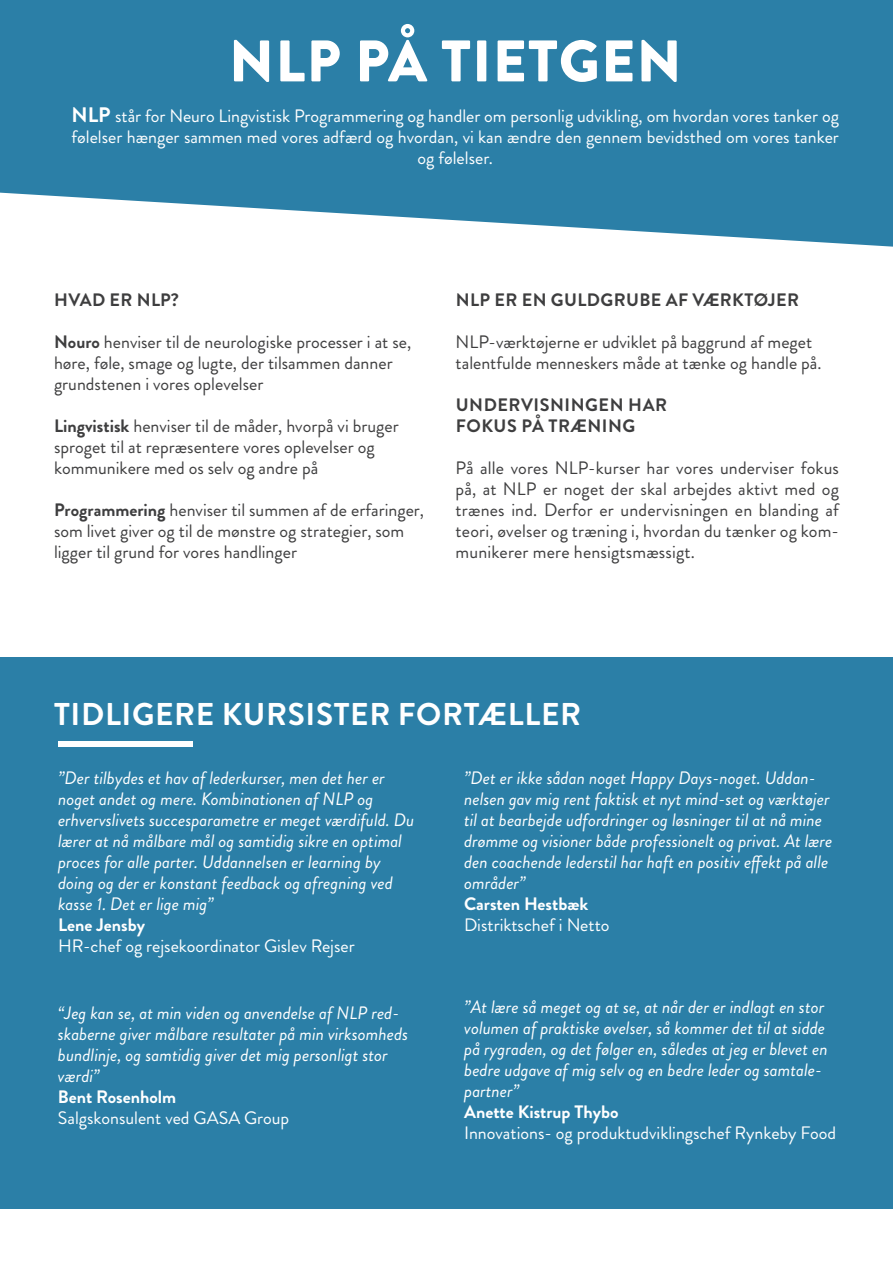
<style>
.page{position:relative;width:893px;height:1263px;background:#fff}
.page>*{position:absolute;margin:0;border:0;box-sizing:border-box;transform-origin:0 0}
.t1{font:900 58.5px "Brandon Grotesque";letter-spacing:.02em;color:#fff}
.t2{font:700 31.5px "Brandon Grotesque";letter-spacing:.02em;color:#fff}
.t3{font:italic 18px/21px "Brandon Grotesque";color:#fff}
.Bullets{font:18px/21px "Brandon Grotesque";color:#3e3e3f}
.t4{font:18px/21px "Brandon Grotesque";color:#fff;text-align:center}
.Bullets-2{font:700 18px "Brandon Grotesque";letter-spacing:.02em;color:#3e3e3f}
.t5{font:700 18px "Brandon Grotesque";color:#fff}
.s1{font-weight:700;font-size:21px}
.s2{font-weight:700}
</style>
<div class="page">
<svg style="left:0;top:0;width:893px;height:247px;background:#428db0"></svg>
<div style="left:0;top:657px;width:893px;height:552px;background:#2b7fa7"></div>
<div style="left:58px;top:741px;width:135px;height:6px;background:#fff"></div>
<p class="t1" style="left:229px;top:20px;width:454px">NLP PÅ TIETGEN</p>
<p class="t4" style="left:71px;top:106px;width:769px"><span class="s1">NLP</span> står for Neuro Lingvistisk Programmering og handler om personlig udvikling, om hvordan vores tanker og følelser hænger sammen med vores adfærd og hvordan, vi kan ændre den gennem bevidsthed om vores tanker og følelser.</p>
<p class="Bullets-2" style="left:54px;top:287px;width:126px">HVAD ER NLP?</p>
<p class="Bullets" style="left:54px;top:331px;width:359px"><span class="s2">Nouro</span> henviser til de neurologiske processer i at se, høre, føle, smage og lugte, der tilsammen danner grundstenen i vores oplevelser</p>
<p class="Bullets" style="left:54px;top:415px;width:346px"><span class="s2">Lingvistisk</span> henviser til de måder, hvorpå vi bruger sproget til at repræsentere vores oplevelser og</p>
<p class="Bullets" style="left:54px;top:457px;width:266px">kommunikere med os selv og andre på</p>
<p class="Bullets" style="left:54px;top:499px;width:372px"><span class="s2">Programmering</span> henviser til summen af de erfaringer, som livet giver og til de mønstre og strategier, som ligger til grund for vores handlinger</p>
<p class="Bullets-2" style="left:456px;top:287px;width:345px">NLP ER EN GULDGRUBE AF VÆRKTØJER</p>
<p class="Bullets" style="left:456px;top:331px;width:358px">NLP-værktøjerne er udviklet på baggrund af meget</p>
<p class="Bullets" style="left:456px;top:352px;width:367px">talentfulde menneskers måde at tænke og handle på.</p>
<p class="Bullets-2" style="left:456px;top:392px;width:213px">UNDERVISNINGEN HAR</p>
<p class="Bullets-2" style="left:456px;top:413px;width:181px">FOKUS PÅ TRÆNING</p>
<p class="Bullets" style="left:456px;top:458px;width:385px;text-align:justify">På alle vores NLP-kurser har vores underviser fokus på, at NLP er noget der skal arbejdes aktivt med og trænes ind. Derfor er undervisningen en blanding af teori, øvelser og træning i, hvordan du tænker og kom&shy;munikerer mere hensigtsmæssigt.</p>
<p class="t2" style="left:54px;top:692px;width:528px">TIDLIGERE KURSISTER FORTÆLLER</p>
<p class="t3" style="left:58px;top:768px;width:358px">”Der tilbydes et hav af lederkurser, men det her er noget andet og mere. Kombinationen af NLP og erhvervslivets succesparametre er meget værdifuld. Du lærer at nå målbare mål og samtidig sikre en optimal proces for alle parter. Uddannelsen er learning by doing og der er konstant feedback og afregning ved kasse 1. Det er lige mig”</p>
<p class="t5" style="left:58px;top:912px;width:88px">Lene Jensby</p>
<p class="t4" style="left:58px;top:936px;width:298px">HR-chef og rejsekoordinator Gislev Rejser</p>
<p class="t3" style="left:58px;top:1002px;width:352px">“Jeg kan se, at min viden og anvendelse af NLP red&shy;skaberne giver målbare resultater på min virksomheds bundlinje, og samtidig giver det mig personligt stor værdi”</p>
<p class="t5" style="left:58px;top:1084px;width:120px">Bent Rosenholm</p>
<p class="t4" style="left:58px;top:1107px;width:233px">Salgskonsulent ved GASA Group</p>
<p class="t3" style="left:464px;top:768px;width:370px">”Det er ikke sådan noget Happy Days-noget. Uddan&shy;nelsen gav mig rent faktisk et nyt mind-set og værktøjer til at bearbejde udfordringer og løsninger til at nå mine drømme og visioner både professionelt og privat. At lære den coachende lederstil har haft en positiv effekt på alle områder”</p>
<p class="t5" style="left:464px;top:891px;width:126px">Carsten Hestbæk</p>
<p class="t4" style="left:464px;top:915px;width:147px">Distriktschef i Netto</p>
<p class="t3" style="left:464px;top:996px;width:365px">”At lære så meget og at se, at når der er indlagt en stor volumen af praktiske øvelser, så kommer det til at sidde på rygraden, og det følger en, således at jeg er blevet en bedre udgave af mig selv og en bedre leder og samtale&shy;partner”</p>
<p class="t5" style="left:464px;top:1099px;width:156px">Anette Kistrup Thybo</p>
<p class="t4" style="left:464px;top:1122px;width:374px">Innovations- og produktudviklingschef Rynkeby Food</p>
</div>
